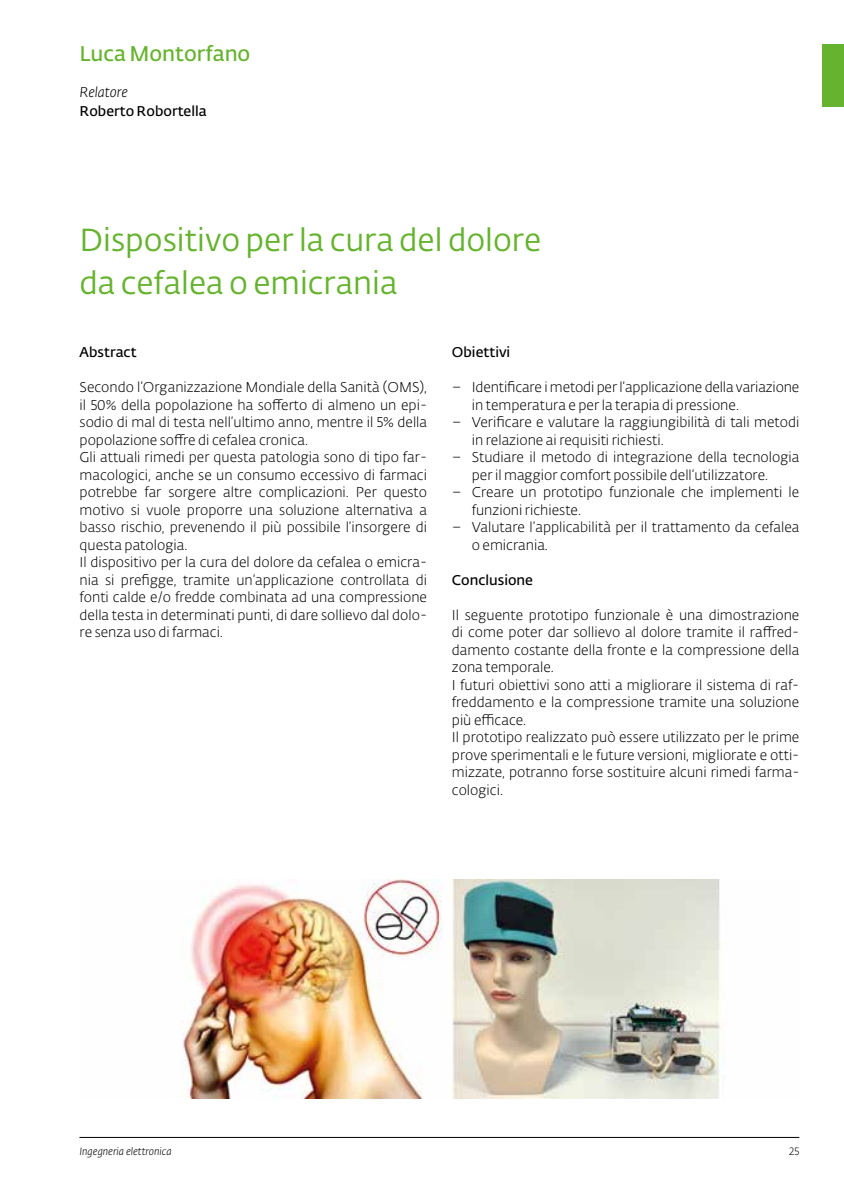
<style>
.page{position:relative;width:844px;height:1191px;background:#fff}
.page>*{position:absolute;margin:0;border:0;box-sizing:border-box;transform-origin:0 0}
.t1{font:31.5px/43.4px "SUPSI Fedra Sans";color:#65b32e}
.t2{font:600 21px "SUPSI Fedra Sans";color:#65b32e}
.t3{font:300 14px/17.5px "SUPSI Fedra Sans";color:#000}
.t4{font:600 14px "SUPSI Fedra Sans";color:#000}
.t5{font:italic 300 14px "SUPSI Fedra Sans";color:#000}
.t6{font:italic 300 10.5px "SUPSI Fedra Sans";color:#000}
.t7{font:300 10.5px "SUPSI Fedra Sans";color:#000}
</style>
<div class="page">
<hr style="left:79px;top:1137px;width:720px;height:1px;background:#000">
<div style="left:821px;top:45px;width:22px;height:62px;background:#65b32e"></div>
<img style="left:182px;top:879px;width:542px;height:219px">
<h2 class="t2" style="left:79px;top:38px;width:172px">Luca Montorfano</h2>
<p class="t5" style="left:79px;top:82px;width:50px">Relatore</p>
<p class="t4" style="left:79px;top:101px;width:129px">Roberto Robortella</p>
<h1 class="t1" style="left:79px;top:217px;width:463px">Dispositivo per la cura del dolore da cefalea o emicrania</h1>
<p class="t4" style="left:80px;top:342px;width:59px">Abstract</p>
<p class="t3" style="left:80px;top:378px;width:349px">Secondo l’Organizzazione Mondiale della Sanità (OMS), il 50% della popolazione ha sofferto di almeno un epi&shy;sodio di mal di testa nell’ultimo anno, mentre il 5% della popolazione soffre di cefalea cronica.<br>Gli attuali rimedi per questa patologia sono di tipo far&shy;macologici, anche se un consumo eccessivo di farmaci potrebbe far sorgere altre complicazioni. Per questo motivo si vuole proporre una soluzione alternativa a basso rischio, prevenendo il più possibile l’insorgere di questa patologia.<br>Il dispositivo per la cura del dolore da cefalea o emicra&shy;nia si prefigge, tramite un’applicazione controllata di fonti calde e/o fredde combinata ad una compressione della testa in determinati punti, di dare sollievo dal dolo&shy;re senza uso di farmaci.</p>
<p class="t4" style="left:452px;top:342px;width:60px">Obiettivi</p>
<p class="t3" style="left:471px;top:378px;width:329px;text-indent:-20px">– Identificare i metodi per l’applicazione della variazione in temperatura e per la terapia di pressione.</p>
<p class="t3" style="left:471px;top:413px;width:329px;text-indent:-20px">– Verificare e valutare la raggiungibilità di tali metodi in relazione ai requisiti richiesti.</p>
<p class="t3" style="left:471px;top:448px;width:329px;text-indent:-20px">– Studiare il metodo di integrazione della tecnologia per il maggior comfort possibile dell’utilizzatore.</p>
<p class="t3" style="left:471px;top:483px;width:329px;text-indent:-20px">– Creare un prototipo funzionale che implementi le funzioni richieste.</p>
<p class="t3" style="left:471px;top:518px;width:329px;text-indent:-20px">– Valutare l’applicabilità per il trattamento da cefalea o emicrania.</p>
<p class="t4" style="left:452px;top:569px;width:83px">Conclusione</p>
<p class="t3" style="left:452px;top:606px;width:349px">Il seguente prototipo funzionale è una dimostrazione di come poter dar sollievo al dolore tramite il raffred&shy;damento costante della fronte e la compressione della zona temporale.<br>I futuri obiettivi sono atti a migliorare il sistema di raf&shy;freddamento e la compressione tramite una soluzione più efficace.<br>Il prototipo realizzato può essere utilizzato per le prime prove sperimentali e le future versioni, migliorate e otti&shy;mizzate, potranno forse sostituire alcuni rimedi farma&shy;cologici.</p>
<p class="t6" style="left:79px;top:1143px;width:94px">Ingegneria elettronica</p>
<p class="t7" style="left:789px;top:1143px;width:12px">25</p>
</div>
